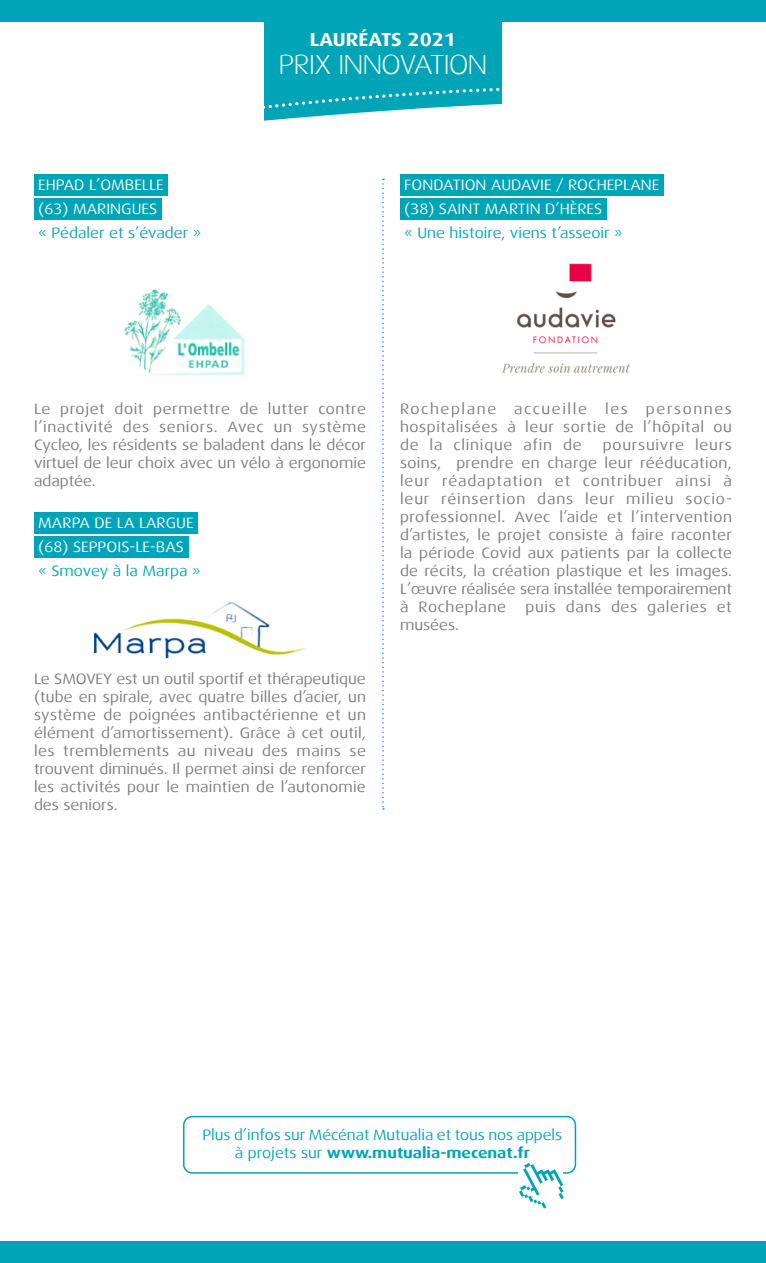
<style>
.page{position:relative;width:766px;height:1263px;background:#fff}
.page>*{position:absolute;margin:0;border:0;box-sizing:border-box;transform-origin:0 0}
.t1{font:300 27.6px "Dax Wide";letter-spacing:-.04em;color:#fff}
.t2{font:700 18.75px "Dax Wide";color:#fff}
.t3{font:15px/18px "Dax Wide";letter-spacing:.015em;color:#7c7a79;text-align:justify}
.t4{font:15px/18px "Dax Wide";color:#00a4b7;text-align:center}
.t5{font:15px/23.7px "Dax Wide";color:#fff}
.t6{font:15px "Dax Wide";letter-spacing:.04em;color:#7c7a79}
.s1{font-weight:700}
</style>
<div class="page">
<div style="left:264px;top:21px;width:238px;height:49px;background:#00a4b7"></div>
<svg style="left:263px;top:70px;width:239px;height:51px"></svg>
<div style="left:0;top:1242px;width:765px;height:21px;background:#00a4b7"></div>
<div style="left:0;top:0;width:765px;height:21px;background:#00a4b7"></div>
<div style="left:183px;top:1116px;width:393px;height:58px;border:2px solid #00a4b7;border-radius:9px"></div>
<div style="left:517px;top:1162px;width:45px;height:23px;background:#fff"></div>
<svg style="left:519px;top:1163px;width:44px;height:45px"></svg>
<svg style="left:382px;top:179px;width:2px;height:631px"></svg>
<div style="left:400px;top:174px;width:263px;height:22px;background:#00a4b7"></div>
<div style="left:400px;top:198px;width:206px;height:21px;background:#00a4b7"></div>
<div style="left:34px;top:174px;width:134px;height:22px;background:#00a4b7"></div>
<div style="left:34px;top:198px;width:127px;height:21px;background:#00a4b7"></div>
<div style="left:34px;top:513px;width:164px;height:21px;background:#00a4b7"></div>
<div style="left:34px;top:536px;width:154px;height:22px;background:#00a4b7"></div>
<img style="left:502px;top:263px;width:128px;height:110px">
<img style="left:124px;top:289px;width:121px;height:87px">
<img style="left:95px;top:601px;width:210px;height:58px">
<p class="t5" style="left:38px;top:173px;width:127px">EHPAD L’OMBELLE (63) MARINGUES</p>
<p class="t4" style="left:38px;top:224px;width:164px">« Pédaler et s’évader »</p>
<p class="t2" style="left:310px;top:29px;width:147px">LAURÉATS 2021</p>
<h1 class="t1" style="left:278px;top:49px;width:211px">PRIX INNOVATION</h1>
<p class="t5" style="left:404px;top:173px;width:256px">FONDATION AUDAVIE / ROCHEPLANE (38) SAINT MARTIN D’HÈRES</p>
<p class="t4" style="left:404px;top:224px;width:220px">« Une histoire, viens t’asseoir »</p>
<p class="t3" style="left:34px;top:400px;width:333px">Le projet doit permettre de lutter contre l’inactivité des seniors. Avec un système Cycleo, les résidents se baladent dans le décor virtuel de leur choix avec un vélo à ergonomie adaptée.</p>
<p class="t5" style="left:38px;top:511px;width:157px">MARPA DE LA LARGUE (68) SEPPOIS-LE-BAS</p>
<p class="t4" style="left:38px;top:562px;width:164px">« Smovey à la Marpa »</p>
<p class="t3" style="left:34px;top:670px;width:333px">Le SMOVEY est un outil sportif et thérapeutique (tube en spirale, avec quatre billes d’acier, un système de poignées antibactérienne et un élément d’amortissement). Grâce à cet outil, les tremblements au niveau des mains se trouvent diminués. Il permet ainsi de renforcer les activités pour le maintien de l’autonomie des seniors.</p>
<p class="t3" style="left:400px;top:400px;width:333px">Rocheplane accueille les personnes hospitalisées à leur sortie de l’hôpital ou de la clinique afin de</p>
<p class="t3" style="left:400px;top:436px;width:333px;text-indent:203px">poursuivre leurs soins, prendre en charge leur rééducation, leur réadaptation et contribuer ainsi à leur réinsertion dans leur milieu socio&shy;professionnel. Avec l’aide et l’intervention d’artistes, le projet consiste à faire raconter la période Covid aux patients par la collecte de récits, la création plastique et les images.<br>L’œuvre réalisée sera installée temporairement à Rocheplane</p>
<p class="t6" style="left:525px;top:599px;width:208px">puis dans des galeries et</p>
<p class="t3" style="left:400px;top:616px;width:60px">musées.</p>
<p class="t4" style="left:202px;top:1126px;width:361px">Plus d’infos sur Mécénat Mutualia et tous nos appels à projets sur <span class="s1">www.mutualia-mecenat.fr</span></p>
</div>
